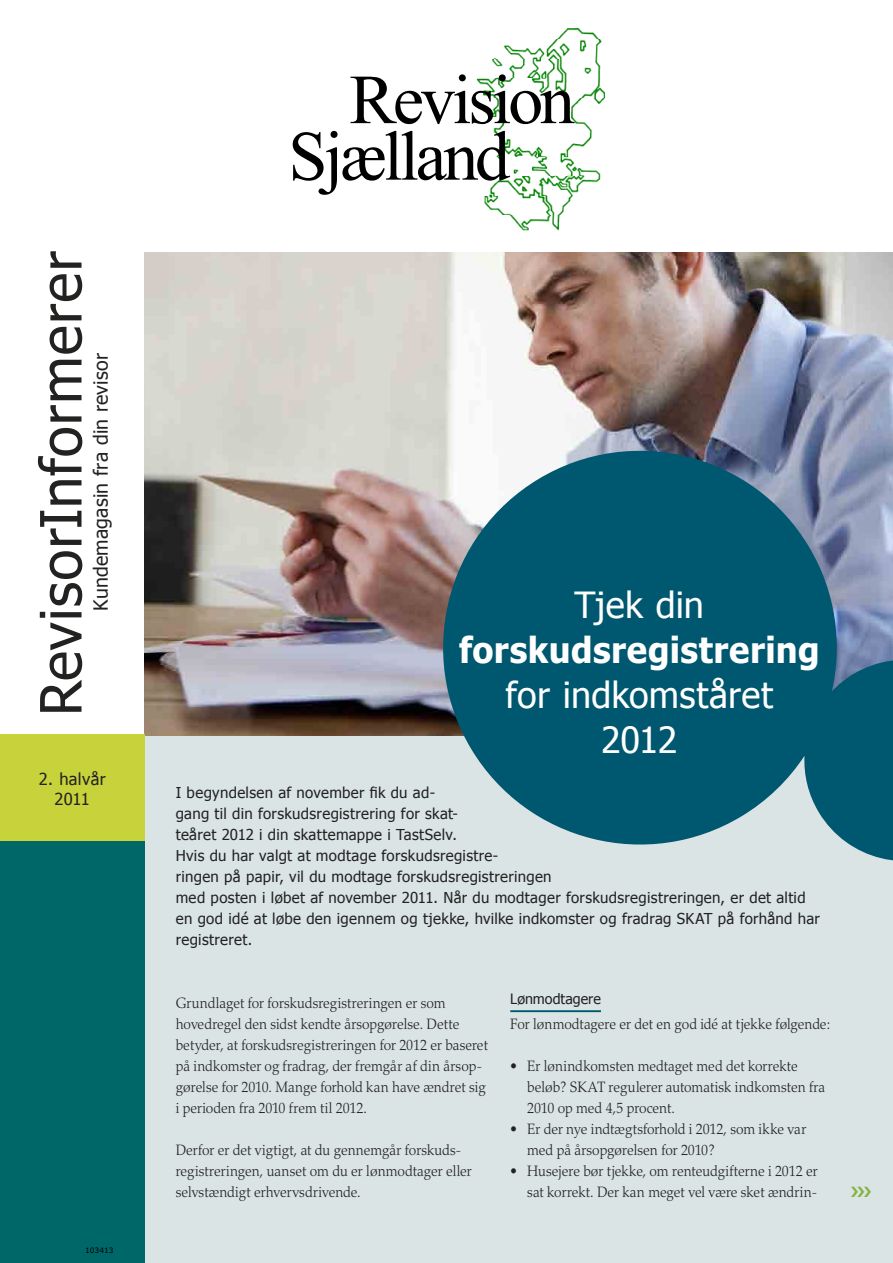
<style>
.page{position:relative;width:893px;height:1263px;background:#fff}
.page>*{position:absolute;margin:0;border:0;box-sizing:border-box;transform-origin:0 0}
.t1{font:70.2px/56.6px "Times New Roman";letter-spacing:-.05em;color:#000}
.t2{font:57px "Tahoma";letter-spacing:.015em;color:#222221}
.t3{font:36px/45px "Tahoma";letter-spacing:.01em;color:#fff;text-align:center}
.t4{font:700 36px "Tahoma";letter-spacing:.015em;color:#fff;scale:.95 1}
.t5{font:19.5px "Tahoma";letter-spacing:.01em;color:#222221}
.t6{font:16.5px/19.8px "Tahoma";letter-spacing:.02em;color:#222221;text-align:center}
.t7{font:300 15px/21px "Palatino";color:#222221;scale:.93 1}
.t8{font:15px/21px "Tahoma";letter-spacing:.02em;color:#222221}
.t9{font:14.25px "Tahoma";color:#222221}
.t10{font:7.5px "Verdana";color:#000}
</style>
<div class="page">
<div style="left:145px;top:736px;width:748px;height:527px;background:#dae4e5"></div>
<img style="left:145px;top:252px;width:748px;height:484px">
<hr style="left:510px;top:1010px;width:91px;height:2px;background:#005870">
<svg style="left:415px;top:423px;width:478px;height:438px;fill:#005870"></svg>
<div style="left:0;top:735px;width:145px;height:528px;background:#006769"></div>
<div style="left:0;top:734px;width:145px;height:107px;background:#c8d23b"></div>
<img style="left:476px;top:27px;width:130px;height:204px">
<h2 class="t2" style="left:23px;top:716px;width:466px;rotate:-90deg">RevisorInformerer</h2>
<h3 class="t5" style="left:88px;top:611px;width:259px;rotate:-90deg">Kundemagasin fra din revisor</h3>
<p class="t6" style="left:39px;top:769px;width:68px">2. halvår<br>2011</p>
<p class="t10" style="left:85px;top:1246px;width:30px">103413</p>
<h1 class="t1" style="left:288px;top:70px;width:288px;text-indent:61px">Revision<br>Sjælland</h1>
<h3 class="t3" style="left:574px;top:581px;width:131px">Tjek din</h3>
<h3 class="t4" style="left:459px;top:625px;width:381px">forskudsregistrering</h3>
<h3 class="t3" style="left:505px;top:671px;width:269px">for indkomståret<br>2012</h3>
<p class="t8" style="left:176px;top:781px;width:646px">I begyndelsen af november fik du ad-<br>gang til din forskudsregistrering for skat-<br>teåret 2012 i din skattemappe i TastSelv.<br>Hvis du har valgt at modtage forskudsregistre-<br>ringen på papir, vil du modtage forskudsregistreringen<br>med posten i løbet af november 2011. Når du modtager forskudsregistreringen, er det altid en god idé at løbe den igennem og tjekke, hvilke indkomster og fradrag SKAT på forhånd har registreret.</p>
<p class="t7" style="left:176px;top:993px;width:337px">Grundlaget for forskudsregistreringen er som hovedregel den sidst kendte årsopgørelse. Dette betyder, at forskudsregistreringen for 2012 er baseret på indkomster og fradrag, der fremgår af din årsop&shy;gørelse for 2010. Mange forhold kan have ændret sig i perioden fra 2010 frem til 2012.</p>
<p class="t7" style="left:176px;top:1140px;width:320px">Derfor er det vigtigt, at du gennemgår forskuds&shy;registreringen, uanset om du er lønmodtager eller selvstændigt erhvervsdrivende.</p>
<p class="t9" style="left:510px;top:989px;width:92px">Lønmodtagere</p>
<p class="t7" style="left:510px;top:1014px;width:346px">For lønmodtagere er det en god idé at tjekke følgende:</p>
<p class="t7" style="left:527px;top:1056px;width:322px;text-indent:-17px">• Er lønindkomsten medtaget med det korrekte beløb? SKAT regulerer automatisk indkomsten fra<br>2010 op med 4,5 procent.</p>
<p class="t7" style="left:527px;top:1119px;width:301px;text-indent:-17px">• Er der nye indtægtsforhold i 2012, som ikke var med på årsopgørelsen for 2010?</p>
<p class="t7" style="left:510px;top:1161px;width:332px;text-align:right">• Husejere bør tjekke, om renteudgifterne i 2012 er sat korrekt. Der kan meget vel være sket ændrin-</p>
</div>
